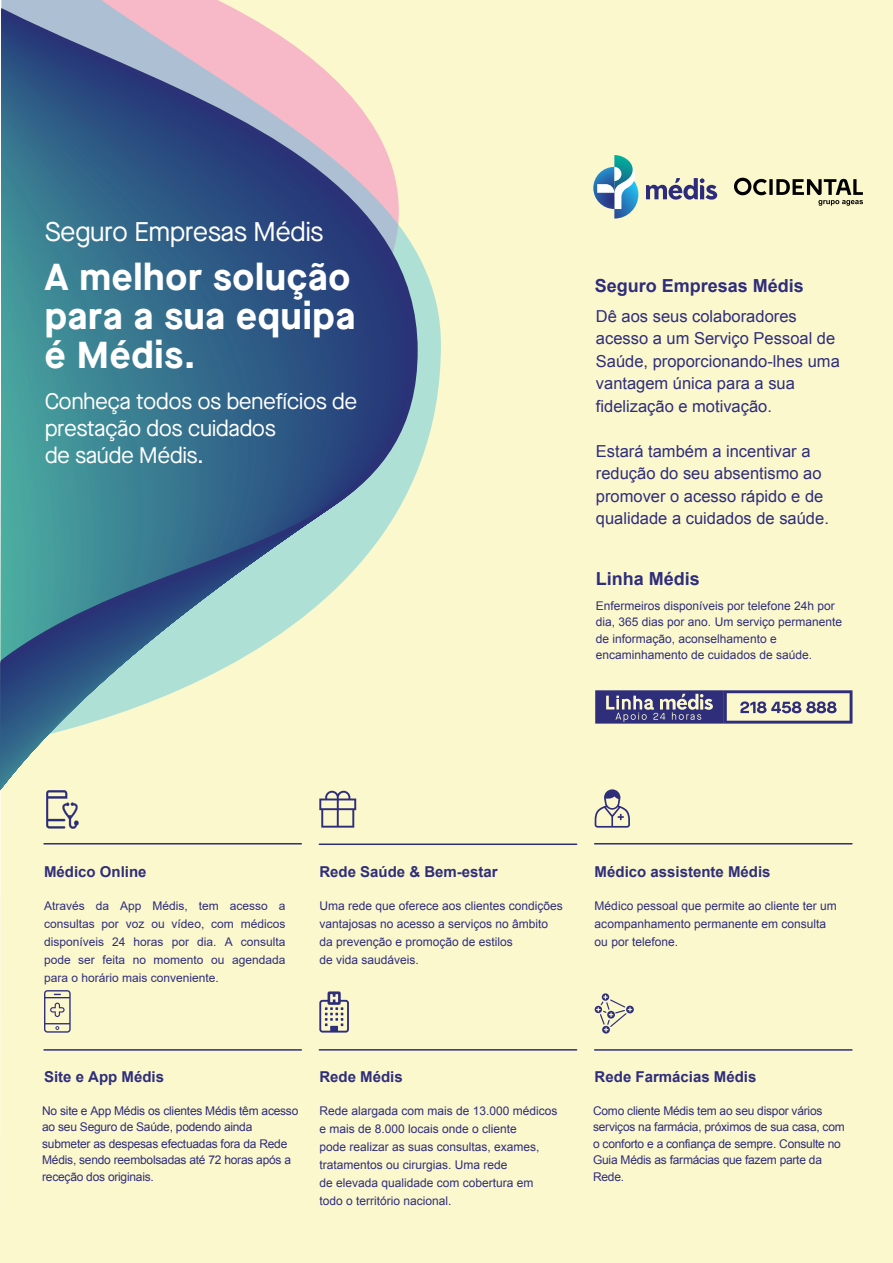
<style>
.page{position:relative;width:893px;height:1263px;background:#fcf8ce}
.page>*{position:absolute;margin:0;border:0;box-sizing:border-box;transform-origin:0 0}
.t1{font:700 37.5px/39px "Maison Neue";letter-spacing:.02em;color:#fff}
.t2{font:27px "Maison Neue";letter-spacing:-.025em;color:#fff}
.t3{font:22.5px/27px "Maison Neue";letter-spacing:-.025em;color:#fff}
.t4{font:700 18px "Arial";color:#2f2e7a}
.t5{font:16.5px/22.5px "Arial";color:#2f2e7a}
.t6{font:700 15px "Arial";color:#2f2e7a}
.t7{font:700 15px "Arial";color:#2f2e7a}
.t8{font:12px/18px "Arial";color:#2f2e7a}
.t9{font:12px/16.5px "Arial";letter-spacing:-.02em;color:#2f2e7a}
.t10{font:12px/18px "Arial";color:#2f2e7a;text-align:justify}
</style>
<div class="page">
<svg style="left:419px;top:0;width:22px;height:751px;background:#edf3cf"></svg>
<svg style="left:71px;top:0;width:348px;height:978px;background:#96a9ad"></svg>
<hr style="left:595px;top:843px;width:257px;height:1px;background:#2f2e7a">
<hr style="left:44px;top:1049px;width:257px;height:2px;background:#2f2e7a">
<hr style="left:319px;top:843px;width:258px;height:2px;background:#2f2e7a">
<hr style="left:44px;top:843px;width:257px;height:1px;background:#2f2e7a">
<hr style="left:319px;top:1049px;width:258px;height:1px;background:#2f2e7a">
<hr style="left:595px;top:1049px;width:257px;height:2px;background:#2f2e7a">
<svg style="left:0;top:0;width:71px;height:1068px;background:#76a3a5"></svg>
<svg style="left:595px;top:789px;width:35px;height:39px"></svg>
<svg style="left:319px;top:991px;width:30px;height:41px"></svg>
<svg style="left:319px;top:791px;width:37px;height:37px"></svg>
<svg style="left:595px;top:993px;width:39px;height:40px;background:#d7d4bf"></svg>
<svg style="left:595px;top:690px;width:257px;height:34px;background:#87859e"></svg>
<svg style="left:646px;top:178px;width:71px;height:22px;background:#9f9ca9"></svg>
<svg style="left:593px;top:155px;width:45px;height:64px;background:#92bcc5"></svg>
<img style="left:46px;top:791px;width:32px;height:37px">
<img style="left:726px;top:167px;width:145px;height:49px">
<h2 class="t2" style="left:45px;top:213px;width:281px">Seguro Empresas Médis</h2>
<h1 class="t1" style="left:45px;top:256px;width:312px">A melhor solução para a sua equipa é Médis.</h1>
<h3 class="t3" style="left:45px;top:388px;width:314px">Conheça todos os benefícios de prestação dos cuidados<br>de saúde Médis.</h3>
<h3 class="t4" style="left:595px;top:274px;width:211px">Seguro Empresas Médis</h3>
<h3 class="t5" style="left:596px;top:305px;width:245px">Dê aos seus colaboradores acesso a um Serviço Pessoal de<br>Saúde, proporcionando-lhes uma vantagem única para a sua fidelização e motivação.</h3>
<h3 class="t5" style="left:596px;top:440px;width:234px">Estará também a incentivar a redução do seu absentismo ao promover o acesso rápido e de qualidade a cuidados de saúde.</h3>
<h3 class="t4" style="left:596px;top:567px;width:106px">Linha Médis</h3>
<p class="t8" style="left:596px;top:597px;width:248px;line-height:16.5px">Enfermeiros disponíveis por telefone 24h por dia, 365 dias por ano. Um serviço permanente de informação, aconselhamento e encaminhamento de cuidados de saúde.</p>
<p class="t7" style="left:44px;top:862px;width:104px">Médico Online</p>
<p class="t10" style="left:44px;top:897px;width:243px">Através da App Médis, tem acesso a consultas por voz ou vídeo, com médicos disponíveis 24 horas por dia. A consulta pode ser feita no momento ou agendada para o horário mais conveniente.</p>
<p class="t8" style="left:319px;top:897px;width:245px">Uma rede que oferece aos clientes condições vantajosas no acesso a serviços no âmbito da prevenção e promoção de estilos<br>de vida saudáveis.</p>
<p class="t8" style="left:595px;top:897px;width:244px">Médico pessoal que permite ao cliente ter um acompanhamento permanente em consulta ou por telefone.</p>
<p class="t6" style="left:319px;top:862px;width:180px">Rede Saúde &amp; Bem-estar</p>
<p class="t6" style="left:595px;top:862px;width:177px">Médico assistente Médis</p>
<p class="t6" style="left:44px;top:1067px;width:122px">Site e App Médis</p>
<p class="t6" style="left:319px;top:1067px;width:85px">Rede Médis</p>
<p class="t6" style="left:595px;top:1067px;width:163px">Rede Farmácias Médis</p>
<p class="t9" style="left:42px;top:1102px;width:258px">No site e App Médis os clientes Médis têm acesso ao seu Seguro de Saúde, podendo ainda submeter as despesas efectuadas fora da Rede Médis, sendo reembolsadas até 72 horas após a receção dos originais.</p>
<p class="t9" style="left:593px;top:1102px;width:253px">Como cliente Médis tem ao seu dispor vários serviços na farmácia, próximos de sua casa, com o conforto e a confiança de sempre. Consulte no Guia Médis as farmácias que fazem parte da Rede.</p>
<p class="t8" style="left:319px;top:1101px;width:240px">Rede alargada com mais de 13.000 médicos e mais de 8.000 locais onde o cliente<br>pode realizar as suas consultas, exames, tratamentos ou cirurgias. Uma rede<br>de elevada qualidade com cobertura em todo o território nacional.</p>
</div>
